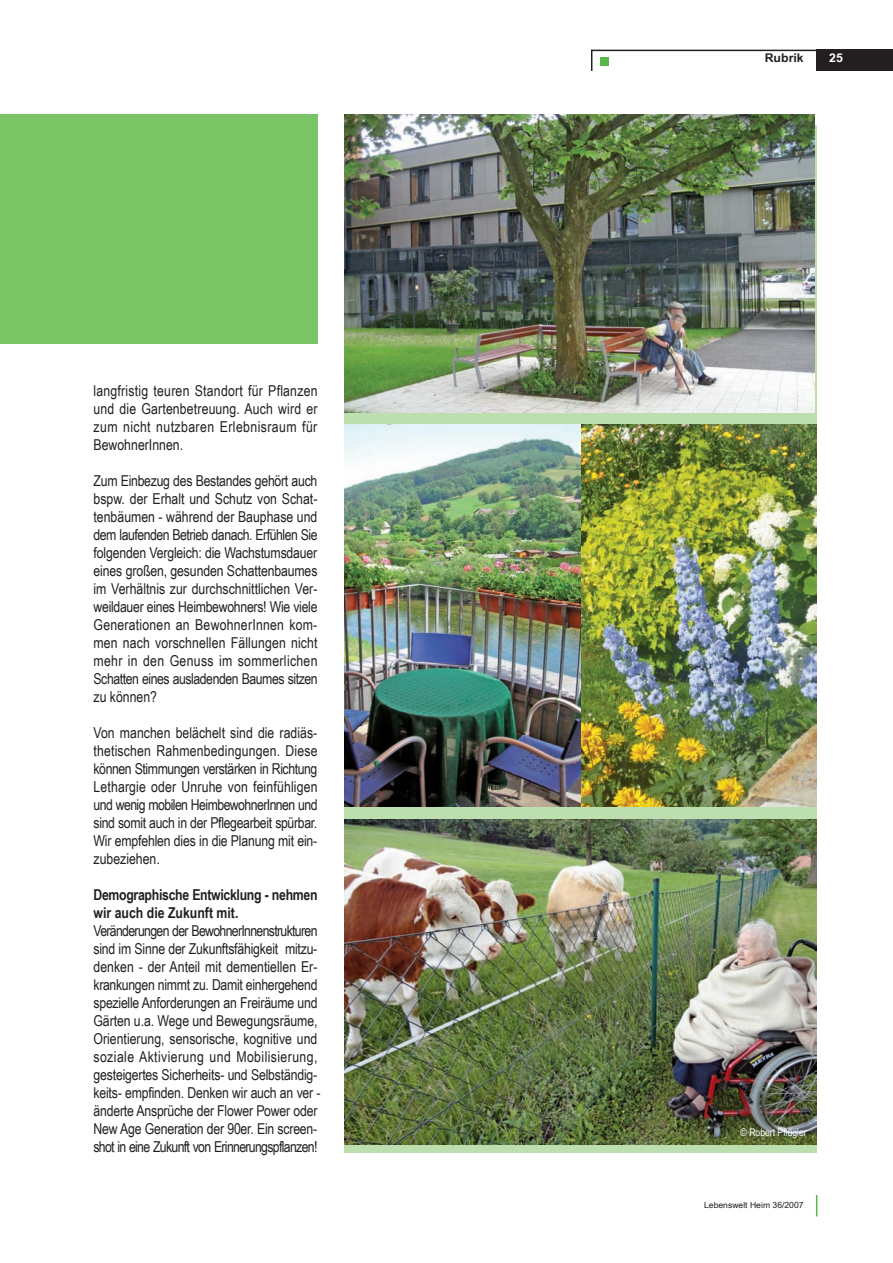
<style>
.page{position:relative;width:893px;height:1263px;background:#fff}
.page>*{position:absolute;margin:0;border:0;box-sizing:border-box;transform-origin:0 0}
.t1{font:15px/18px "Arial Narrow";letter-spacing:-.015em;color:#231f20;text-align:justify}
.t2{font:700 15px/18px "Arial Narrow";letter-spacing:-.02em;color:#231f20}
.t3{font:700 12px "Arial Narrow";color:#231f20;scale:1.25 1}
.t4{font:700 12px "Arial Narrow";color:#fff;scale:1.25 1}
.t5{font:10.5px "Arial Narrow";color:#fff}
.t6{font:8.4px "Arial Narrow";color:#231f20;scale:1.25 1}
</style>
<div class="page">
<div style="left:816px;top:50px;width:77px;height:21px;background:#231f20"></div>
<hr style="left:591px;top:50px;width:256px;height:1px;background:#231f20">
<svg style="left:591px;top:51px;width:1px;height:20px"></svg>
<div style="left:600px;top:57px;width:9px;height:8px;background:#56b947"></div>
<svg style="left:816px;top:1195px;width:1px;height:21px"></svg>
<div style="left:0;top:115px;width:317px;height:229px;background:#7ac465"></div>
<div style="left:344px;top:125px;width:472px;height:1027px;background:#bddeae"></div>
<img style="left:344px;top:115px;width:471px;height:298px">
<img style="left:344px;top:424px;width:239px;height:383px">
<img style="left:581px;top:425px;width:235px;height:382px">
<img style="left:344px;top:819px;width:472px;height:325px">
<p class="t1" style="left:94px;top:382px;width:226px">langfristig teuren Standort für Pflanzen und die Gartenbetreuung. Auch wird er zum nicht nutzbaren Erlebnisraum für BewohnerInnen.</p>
<p class="t1" style="left:94px;top:472px;width:226px">Zum Einbezug des Bestandes gehört auch bspw. der Erhalt und Schutz von Schat - tenbäumen - während der Bauphase und dem laufenden Betrieb danach. Erfühlen Sie folgenden Vergleich: die Wachstumsdauer eines großen, gesunden Schattenbaumes im Verhältnis zur durchschnittlichen Ver - weildauer eines Heimbewohners! Wie viele Generationen an BewohnerInnen kom&shy;men nach vorschnellen Fällungen nicht mehr in den Genuss im sommerlichen Schatten eines ausladenden Baumes sitzen zu können?</p>
<p class="t1" style="left:94px;top:724px;width:226px">Von manchen belächelt sind die radiäs&shy;thetischen Rahmenbedingungen. Diese können Stimmungen verstärken in Richtung Lethargie oder Unruhe von feinfühligen und wenig mobilen HeimbewohnerInnen und sind somit auch in der Pflegearbeit spürbar.<br>Wir empfehlen dies in die Planung mit ein - zu beziehen.</p>
<p class="t2" style="left:94px;top:886px;width:225px">Demographische Entwicklung - nehmen wir auch die Zukunft mit.</p>
<p class="t1" style="left:93px;top:922px;width:229px;text-align:left">Veränderungen der BewohnerInnenstrukturen sind im Sinne der Zukunftsfähigkeit mitzu&shy;denken - der Anteil mit dementiellen Er - krankungen nimmt zu. Damit einhergeh end spezielle Anforder ungen an Freiräume und Gärten u.a. Wege und Bewegungs räume, Orientierung, sensorische, kognitive und soziale Aktivierung und Mobilisierung, gesteigertes Sicherheits- und Selbständig - keits- empfinden. Denken wir auch an ver - änderte Ansprüche der Flower Power oder New Age Generation der 90er. Ein screen&shy;shot in eine Zukunft von Erinnerungspflanzen!</p>
<p class="t3" style="left:765px;top:51px;width:33px">Rubrik</p>
<p class="t4" style="left:829px;top:51px;width:12px">25</p>
<p class="t5" style="left:741px;top:1126px;width:68px">© Robert Pflügler</p>
<p class="t6" style="left:704px;top:1200px;width:81px">Lebenswelt Heim 36/2007</p>
</div>
